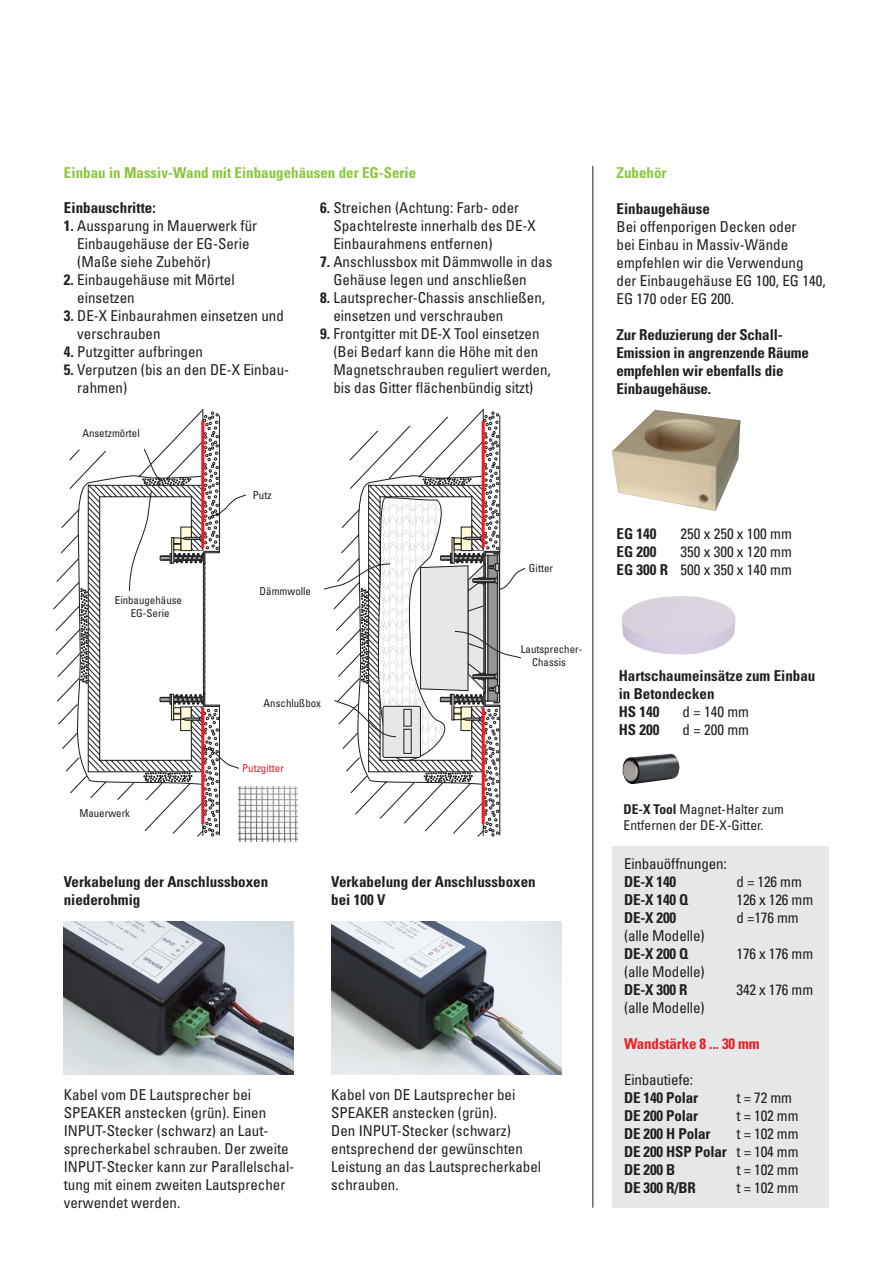
<style>
.page{position:relative;width:893px;height:1263px;background:#fff}
.page>*{position:absolute;margin:0;border:0;box-sizing:border-box;transform-origin:0 0}
.t1{font:condensed 15px/18px "Univers";color:#231f20}
.t2{font:700 condensed 15px/18px "Univers";color:#231f20}
.t3{font:700 condensed 15px "Univers";color:#8bc63e}
.t4{font:700 condensed 15px "Univers";letter-spacing:-.01em;color:#ee1d23}
.t5{font:condensed 13.5px/16.2px "Univers";color:#231f20}
.t6{font:condensed 10.95px/13.2px "Univers";color:#231f20;text-align:center}
.t7{font:condensed 10.95px "Univers";color:#ee1d23}
.s1{font-weight:700}
.s2{font-weight:400}
</style>
<div class="page">
<img style="left:622px;top:754px;width:58px;height:31px">
<div style="left:612px;top:846px;width:217px;height:362px;background:#e6e7e9"></div>
<img style="left:612px;top:410px;width:128px;height:101px">
<img style="left:622px;top:596px;width:114px;height:59px">
<hr style="left:592px;top:166px;width:1px;height:1042px;background:#231f20">
<img style="left:239px;top:787px;width:58px;height:54px">
<svg style="left:80px;top:409px;width:167px;height:429px"></svg>
<hr style="left:201px;top:421px;width:3px;height:127px;background:#ee1d23">
<svg style="left:60px;top:489px;width:160px;height:348px"></svg>
<hr style="left:201px;top:708px;width:3px;height:116px;background:#ee1d23">
<svg style="left:202px;top:575px;width:45px;height:194px"></svg>
<svg style="left:324px;top:409px;width:202px;height:428px"></svg>
<img style="left:64px;top:921px;width:229px;height:153px">
<img style="left:332px;top:921px;width:229px;height:153px">
<p class="t3" style="left:64px;top:163px;width:354px">Einbau in Massiv-Wand mit Einbaugehäusen der EG-Serie</p>
<p class="t2" style="left:64px;top:198px;width:93px">Einbauschritte:</p>
<p class="t1" style="left:77px;top:216px;width:181px;text-indent:-13px"><span class="s1">1.</span> Aussparung in Mauerwerk für<br>Einbaugehäuse der EG-Serie (Maße siehe Zubehör)</p>
<p class="t1" style="left:77px;top:270px;width:159px;text-indent:-13px"><span class="s1">2.</span> Einbaugehäuse mit Mörtel einsetzen</p>
<p class="t1" style="left:77px;top:306px;width:208px;text-indent:-13px"><span class="s1">3.</span> DE-X Einbaurahmen einsetzen und verschrauben</p>
<p class="t1" style="left:64px;top:342px;width:141px"><span class="s1">4.</span> Putzgitter aufbringen</p>
<p class="t1" style="left:77px;top:360px;width:213px;text-indent:-13px"><span class="s1">5.</span> Verputzen (bis an den DE-X Einbau&shy;rahmen)</p>
<p class="t1" style="left:333px;top:198px;width:204px;text-indent:-13px"><span class="s1">6.</span> Streichen (Achtung: Farb- oder<br>Spachtelreste innerhalb des DE-X<br>Einbaurahmens entfernen)</p>
<p class="t1" style="left:333px;top:252px;width:221px;text-indent:-13px"><span class="s1">7.</span> Anschlussbox mit Dämmwolle in das<br>Gehäuse legen und anschließen</p>
<p class="t1" style="left:333px;top:288px;width:213px;text-indent:-13px"><span class="s1">8.</span> Lautsprecher-Chassis anschließen, einsetzen und verschrauben</p>
<p class="t1" style="left:333px;top:324px;width:219px;text-indent:-13px"><span class="s1">9.</span> Frontgitter mit DE-X Tool einsetzen (Bei Bedarf kann die Höhe mit den Magnetschrauben reguliert werden, bis das Gitter flächenbündig sitzt)</p>
<p class="t6" style="left:82px;top:426px;width:59px">Ansetzmörtel</p>
<p class="t6" style="left:115px;top:593px;width:69px">Einbaugehäuse<br>EG-Serie</p>
<p class="t6" style="left:79px;top:806px;width:52px">Mauerwerk</p>
<p class="t6" style="left:253px;top:488px;width:20px">Putz</p>
<p class="t6" style="left:260px;top:584px;width:53px">Dämmwolle</p>
<p class="t6" style="left:264px;top:696px;width:59px">Anschlußbox</p>
<p class="t7" style="left:242px;top:761px;width:43px">Putzgitter</p>
<p class="t6" style="left:529px;top:562px;width:26px">Gitter</p>
<p class="t6" style="left:521px;top:642px;width:63px">Lautsprecher-<br>Chassis</p>
<p class="t2" style="left:64px;top:873px;width:206px">Verkabelung der Anschlussboxen niederohmig</p>
<p class="t2" style="left:331px;top:873px;width:206px">Verkabelung der Anschlussboxen bei 100 V</p>
<p class="t1" style="left:64px;top:1085px;width:232px">Kabel vom DE Lautsprecher bei<br>SPEAKER anstecken (grün). Einen<br>Input-Stecker (schwarz) an Laut&shy;sprecherkabel schrauben. Der zweite<br>INPUT-Stecker kann zur Parallelschal&shy;tung mit einem zweiten Lautsprecher verwendet werden.</p>
<p class="t1" style="left:331px;top:1085px;width:211px">Kabel von DE Lautsprecher bei<br>SPEAKER anstecken (grün).<br>Den Input-Stecker (schwarz) entsprechend der gewünschten<br>Leistung an das Lautsprecherkabel schrauben.</p>
<p class="t3" style="left:617px;top:163px;width:51px">Zubehör</p>
<p class="t2" style="left:617px;top:199px;width:95px">Einbaugehäuse</p>
<p class="t1" style="left:617px;top:217px;width:211px">Bei offenporigen Decken oder<br>bei Einbau in Massiv-Wände empfehlen wir die Verwendung der Einbaugehäuse EG 100, EG 140,<br>EG 170 oder EG 200.</p>
<p class="t2" style="left:617px;top:325px;width:194px">Zur Reduzierung der Schall-<br>Emission in angrenzende Räume empfehlen wir ebenfalls die<br>Einbaugehäuse.</p>
<p class="t2" style="left:617px;top:525px;width:41px">EG 140</p>
<p class="t1" style="left:680px;top:525px;width:113px">250 x 250 x 100 mm</p>
<p class="t2" style="left:617px;top:543px;width:41px">EG 200</p>
<p class="t1" style="left:617px;top:543px;width:177px;text-align:right">350 x 300 x 120 mm<br><span class="s1">EG 300 R</span> 500 x 350 x 140 mm</p>
<p class="t2" style="left:619px;top:667px;width:198px">Hartschaumeinsätze zum Einbau in Betondecken<br>HS 140</p>
<p class="t1" style="left:682px;top:703px;width:68px">d = 140 mm</p>
<p class="t2" style="left:619px;top:721px;width:42px">HS 200</p>
<p class="t1" style="left:682px;top:721px;width:68px">d = 200 mm</p>
<p class="t5" style="left:624px;top:801px;width:162px"><span class="s1">DE-X Tool</span> Magnet-Halter zum<br>Entfernen der DE-X-Gitter.</p>
<p class="t1" style="left:624px;top:855px;width:104px">Einbauöffnungen:</p>
<p class="t2" style="left:624px;top:873px;width:54px">DE-X 140</p>
<p class="t1" style="left:736px;top:873px;width:67px">d = 126 mm</p>
<p class="t2" style="left:624px;top:891px;width:66px">DE-X 140 Q</p>
<p class="t1" style="left:736px;top:891px;width:78px">126 x 126 mm</p>
<p class="t2" style="left:624px;top:909px;width:54px">DE-X 200</p>
<p class="t1" style="left:736px;top:909px;width:64px">d =176 mm</p>
<p class="t1" style="left:624px;top:927px;width:82px">(alle Modelle)</p>
<p class="t2" style="left:624px;top:945px;width:66px">DE-X 200 Q</p>
<p class="t1" style="left:736px;top:945px;width:78px">176 x 176 mm</p>
<p class="t1" style="left:624px;top:963px;width:82px">(alle Modelle)</p>
<p class="t2" style="left:624px;top:981px;width:65px">DE-X 300 R</p>
<p class="t1" style="left:736px;top:981px;width:78px">342 x 176 mm</p>
<p class="t1" style="left:624px;top:999px;width:82px">(alle Modelle)</p>
<p class="t4" style="left:624px;top:1035px;width:137px">Wandstärke 8 ... 30 mm</p>
<p class="t1" style="left:624px;top:1071px;width:71px">Einbautiefe:</p>
<p class="t2" style="left:624px;top:1089px;width:76px">DE 140 Polar</p>
<p class="t1" style="left:736px;top:1089px;width:57px">t = 72 mm</p>
<p class="t2" style="left:624px;top:1107px;width:76px">DE 200 Polar</p>
<p class="t1" style="left:736px;top:1107px;width:63px">t = 102 mm</p>
<p class="t2" style="left:624px;top:1125px;width:88px">DE 200 H Polar</p>
<p class="t2" style="left:624px;top:1125px;width:176px;text-align:justify;text-indent:112px"><span class="s2">t = 102 mm </span>DE 200 HSP Polar <span class="s2">t = 104 mm </span>DE 200 B</p>
<p class="t1" style="left:736px;top:1161px;width:63px">t = 102 mm</p>
<p class="t2" style="left:624px;top:1179px;width:73px">DE 300 R/BR</p>
<p class="t1" style="left:736px;top:1179px;width:63px">t = 102 mm</p>
</div>
